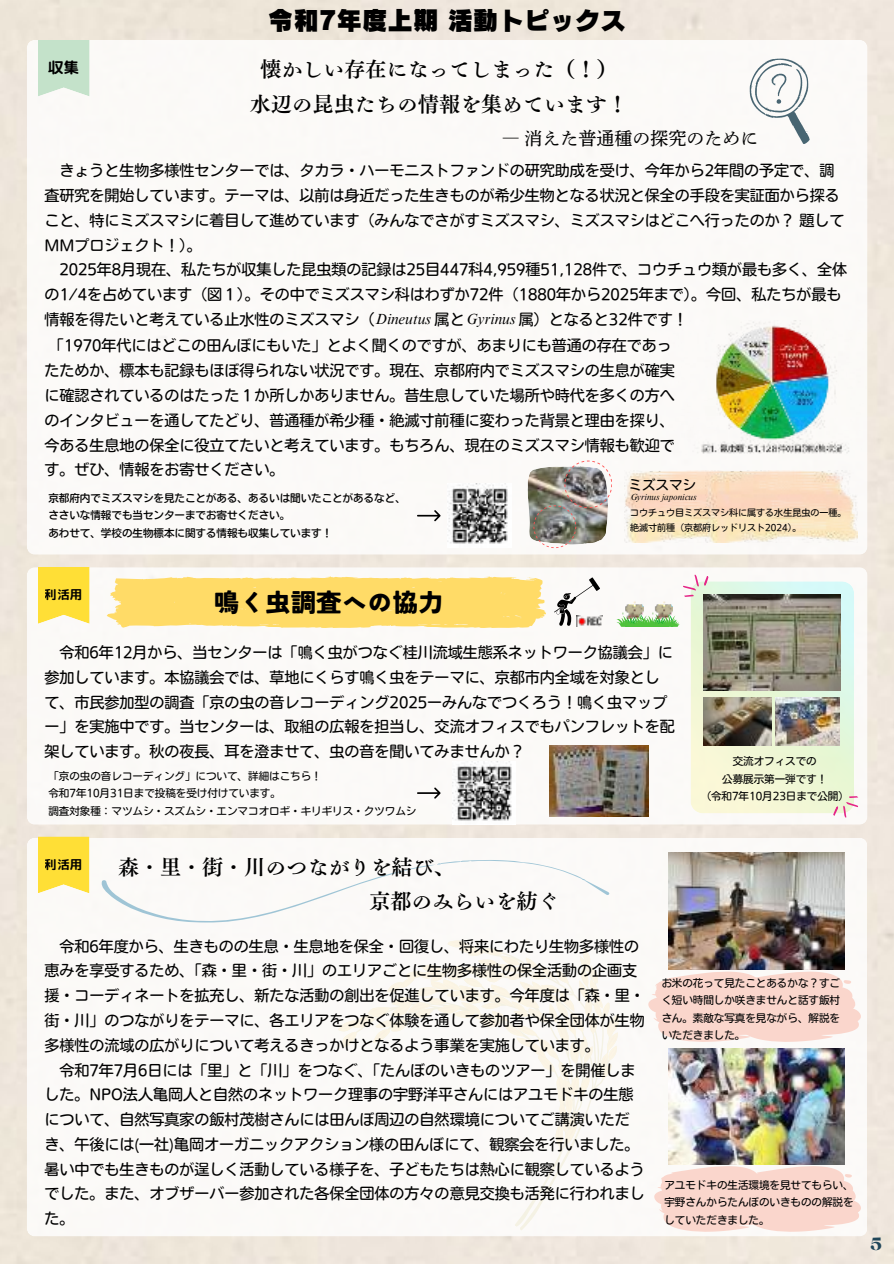
<style>
.page{position:relative;width:894px;height:1264px;background:#fff}
.page>*{position:absolute;margin:0;border:0;box-sizing:border-box;transform-origin:0 0}
.t1{font:25.5px "Canva Rodin Cattleya Pro UB";color:#000}
.t2{font:900 25.5px "Tsunagi Gothic";color:#000}
.t3{font:21px/33.9px "Canva Tsuku B Min Pr 6 N B";color:#000}
.t4{font:18px "DMT Shuei Y Min Std M";color:#000}
.t5{font:18px "Purple Purse";color:#204659}
.t6{font:15.3px "rounded mplus 1 p bold";color:#000}
.t7{font:15px/24.8px "Nud Motoya Maru Std W3";color:#000}
.t8{font:italic 15px "Times NRMT Pro";color:#000}
.t9{font:13.5px "Nud Motoya Maru Std W3";color:#000}
.t10{font:12.45px "rounded mplus 1 p bold";color:#000}
.t11{font:10.5px/17.5px "Nud Motoya Maru Std W3";color:#000;text-align:justify}
.t12{font:10.5px/17.5px "Nud Motoya Maru Std W4";color:#000}
.t13{font:9px/15px "Nud Motoya Maru Std W3";color:#000}
.t14{font:italic 9px "Times NRMT Pro";color:#000}
</style>
<div class="page">
<svg style="left:27px;top:837px;width:839px;height:399px"></svg>
<svg style="left:338px;top:1146px;width:281px;height:84px"></svg>
<svg style="left:338px;top:940px;width:281px;height:206px"></svg>
<svg style="left:340px;top:942px;width:277px;height:199px"></svg>
<svg style="left:27px;top:567px;width:840px;height:257px"></svg>
<svg style="left:38px;top:40px;width:52px;height:56px"></svg>
<svg style="left:38px;top:567px;width:52px;height:56px"></svg>
<svg style="left:749px;top:58px;width:60px;height:86px"></svg>
<img style="left:452px;top:761px;width:63px;height:63px">
<img style="left:600px;top:615px;width:2px;height:11px">
<svg style="left:554px;top:577px;width:46px;height:49px"></svg>
<svg style="left:616px;top:613px;width:63px;height:14px"></svg>
<img style="left:622px;top:600px;width:21px;height:18px">
<img style="left:652px;top:600px;width:20px;height:18px">
<img style="left:447px;top:483px;width:64px;height:64px">
<svg style="left:417px;top:510px;width:23px;height:11px"></svg>
<svg style="left:38px;top:836px;width:51px;height:57px"></svg>
<svg style="left:101px;top:859px;width:508px;height:63px"></svg>
<img style="left:668px;top:852px;width:175px;height:117px">
<svg style="left:647px;top:971px;width:214px;height:71px"></svg>
<svg style="left:653px;top:1165px;width:208px;height:66px"></svg>
<img style="left:668px;top:1048px;width:175px;height:116px">
<svg style="left:417px;top:787px;width:23px;height:11px"></svg>
<svg style="left:690px;top:581px;width:163px;height:232px;fill:#eef7d6"></svg>
<img style="left:703px;top:595px;width:137px;height:95px">
<img style="left:703px;top:697px;width:67px;height:48px">
<img style="left:775px;top:697px;width:64px;height:48px">
<svg style="left:682px;top:574px;width:26px;height:23px"></svg>
<svg style="left:832px;top:796px;width:26px;height:21px"></svg>
<img style="left:527px;top:466px;width:6px;height:78px">
<img style="left:624px;top:470px;width:81px;height:72px">
<img style="left:533px;top:460px;width:78px;height:88px">
<svg style="left:107px;top:576px;width:438px;height:52px"></svg>
<img style="left:705px;top:470px;width:152px;height:72px">
<img style="left:549px;top:745px;width:99px;height:71px">
<img style="left:667px;top:320px;width:206px;height:134px">
<p class="t6" style="left:48px;top:57px;width:32px">収集</p>
<h1 class="t1" style="left:268px;top:4px;width:359px">令和7年度上期 活動トピックス</h1>
<h2 class="t3" style="left:250px;top:50px;width:379px;line-height:35px;text-align:center">懐かしい存在になってしまった（！）水辺の昆虫たちの情報を集めています！</h2>
<p class="t4" style="left:502px;top:128px;width:258px">― 消えた普通種の探究のために</p>
<p class="t7" style="left:44px;top:157px;width:804px">　きょうと生物多様性センターでは、タカラ・ハーモニストファンドの研究助成を受け、今年から2年間の予定で、調査研究を開始しています。テーマは、以前は身近だった生きものが希少生物となる状況と保全の手段を実証面から探ること、特にミズスマシに着目して進めています（みんなでさがすミズスマシ、ミズスマシはどこへ行ったのか？ 題してMMプロジェクト！）。<br>　2025年8月現在、私たちが収集した昆虫類の記録は25目447科4,959種51,128件で、コウチュウ類が最も多く、全体の1/4を占めています（図１）。その中でミズスマシ科はわずか72件（1880年から2025年まで）。今回、私たちが最も情報を得たいと考えている止水性のミズスマシ（　　　　属と 　　　 属）となると32件です！</p>
<p class="t7" style="left:44px;top:333px;width:631px;text-indent:5px">「1970年代にはどこの田んぼにもいた」とよく聞くのですが、あまりにも普通の存在であったためか、標本も記録もほぼ得られない状況です。現在、京都府内でミズスマシの生息が確実に確認されているのはたった１か所しかありません。昔生息していた場所や時代を多くの方へのインタビューを通してたどり、普通種が希少種・絶滅寸前種に変わった背景と理由を探り、今ある生息地の保全に役立てたいと考えています。もちろん、現在のミズスマシ情報も歓迎です。ぜひ、情報をお寄せください。</p>
<p class="t12" style="left:48px;top:488px;width:359px">京都府内でミズスマシを見たことがある、あるいは聞いたことがあるなど、ささいな情報でも当センターまでお寄せください。<br>あわせて、学校の生物標本に関する情報も収集しています！</p>
<p class="t8" style="left:375px;top:310px;width:57px">Dineutus</p>
<p class="t8" style="left:466px;top:310px;width:50px">Gyrinus</p>
<p class="t9" style="left:628px;top:476px;width:69px">ミズスマシ</p>
<p class="t14" style="left:630px;top:492px;width:68px">Gyrinus japonicus</p>
<p class="t13" style="left:630px;top:504px;width:218px">コウチュウ目ミズスマシ科に属する水生昆虫の一種。絶滅寸前種（京都府レッドリスト2024）。</p>
<p class="t10" style="left:45px;top:586px;width:39px">利活用</p>
<h1 class="t2" style="left:214px;top:587px;width:231px">鳴く虫調査への協力</h1>
<p class="t7" style="left:44px;top:639px;width:631px">　令和6年12月から、当センターは「鳴く虫がつなぐ桂川流域生態系ネットワーク協議会」に参加しています。本協議会では、草地にくらす鳴く虫をテーマに、京都市内全域を対象として、市民参加型の調査「京の虫の音レコーディング2025ーみんなでつくろう！鳴く虫マップー」を実施中です。当センターは、取組の広報を担当し、交流オフィスでもパンフレットを配架しています。秋の夜長、耳を澄ませて、虫の音を聞いてみませんか？</p>
<p class="t11" style="left:48px;top:766px;width:369px;text-align:left">「京の虫の音レコーディング」について、詳細はこちら！<br>令和7年10月31日まで投稿を受け付けています。<br>調査対象種：マツムシ・スズムシ・エンマコオロギ・キリギリス・クツワムシ</p>
<p class="t10" style="left:45px;top:855px;width:39px">利活用</p>
<h2 class="t3" style="left:369px;top:848px;width:190px;text-indent:-251px">森・里・街・川のつながりを結び、<br>京都のみらいを紡ぐ</h2>
<p class="t11" style="left:700px;top:752px;width:150px;text-align:center">交流オフィスでの<br>公募展示第一弾です！<br>（令和7年10月23日まで公開）</p>
<p class="t7" style="left:44px;top:932px;width:601px">　令和6年度から、生きものの生息・生息地を保全・回復し、将来にわたり生物多様性の恵みを享受するため、「森・里・街・川」のエリアごとに生物多様性の保全活動の企画支援・コーディネートを拡充し、新たな活動の創出を促進しています。今年度は「森・里・街・川」のつながりをテーマに、各エリアをつなぐ体験を通して参加者や保全団体が生物多様性の流域の広がりについて考えるきっかけとなるよう事業を実施しています。<br>　令和7年7月6日には「里」と「川」をつなぐ、「たんぼのいきものツアー」を開催しました。NPO法人亀岡人と自然のネットワーク理事の宇野洋平さんにはアユモドキの生態について、自然写真家の飯村茂樹さんには田んぼ周辺の自然環境についてご講演いただき、午後には(一社)亀岡オーガニックアクション様の田んぼにて、観察会を行いました。暑い中でも生きものが逞しく活動している様子を、子どもたちは熱心に観察しているようでした。また、オブザーバー参加された各保全団体の方々の意見交換も活発に行われました。</p>
<p class="t11" style="left:661px;top:973px;width:180px">お米の花って見たことあるかな？すごく短い時間しか咲きませんと話す飯村さん。素敵な写真を見ながら、解説をいただきました。</p>
<p class="t11" style="left:664px;top:1175px;width:191px">アユモドキの生活環境を見せてもらい、宇野さんからたんぼのいきものの解説をしていただきました。</p>
<p class="t5" style="left:870px;top:1233px;width:13px">5</p>
</div>
